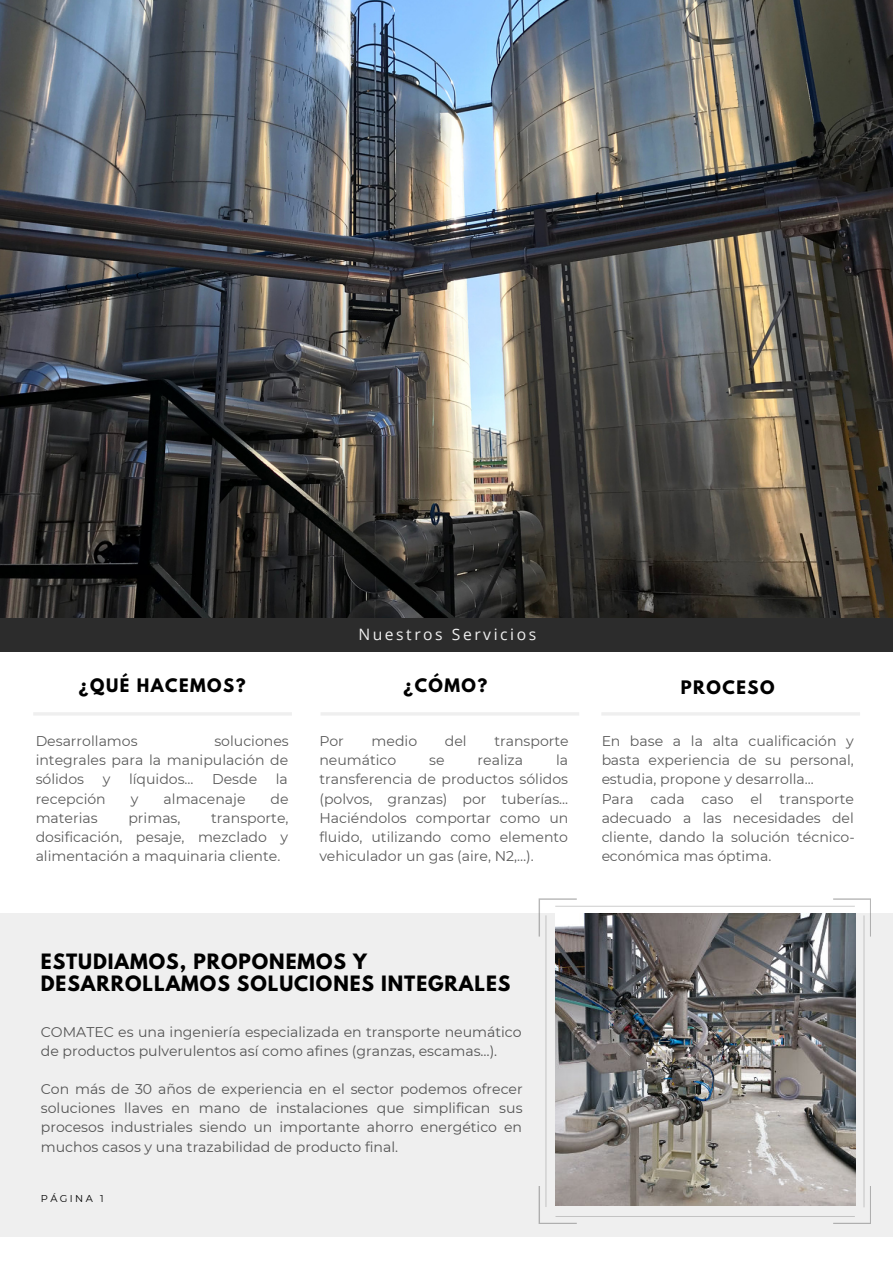
<style>
.page{position:relative;width:893px;height:1264px;background:#fff}
.page>*{position:absolute;margin:0;border:0;box-sizing:border-box;transform-origin:0 0}
.t1{font:700 18.75px/22.5px "League Spartan";letter-spacing:.05em;color:#000}
.t2{font:700 16.5px "League Spartan";letter-spacing:.09em;color:#000}
.t3{font:15.75px "Open Sans";letter-spacing:.16em;color:#efefef}
.t4{font:14.1px/19px "Montserrat";color:#000;text-align:justify}
.t5{font:14.1px/19px "Montserrat";color:#545454}
.t6{font:9.9px "Montserrat";letter-spacing:.24em;color:#000}
</style>
<div class="page">
<div style="left:0;top:615px;width:892px;height:36px;background:#2c2c2c"></div>
<img style="left:0;top:0;width:892px;height:617px">
<div style="left:0;top:913px;width:892px;height:323px;background:#efefef"></div>
<svg style="left:538px;top:898px;width:333px;height:326px"></svg>
<img style="left:555px;top:913px;width:300px;height:292px">
<hr style="left:33px;top:712px;width:259px;height:3px;background:#efefef">
<hr style="left:320px;top:712px;width:259px;height:3px;background:#efefef">
<hr style="left:601px;top:712px;width:259px;height:3px;background:#efefef">
<p class="t2" style="left:79px;top:672px;width:168px">¿QUÉ HACEMOS?</p>
<p class="t4" style="left:36px;top:731px;width:103px">Desarrollamos</p>
<p class="t4" style="left:36px;top:731px;width:255px;text-indent:179px">soluciones integrales para la manipulación de sólidos</p>
<p class="t4" style="left:103px;top:769px;width:9px">y</p>
<p class="t4" style="left:129px;top:769px;width:66px">líquidos...</p>
<p class="t4" style="left:212px;top:769px;width:47px">Desde</p>
<p class="t4" style="left:276px;top:769px;width:14px">la</p>
<p class="t4" style="left:36px;top:788px;width:72px">recepción</p>
<p class="t4" style="left:131px;top:788px;width:9px">y</p>
<p class="t4" style="left:163px;top:788px;width:83px">almacenaje</p>
<p class="t4" style="left:270px;top:788px;width:20px">de</p>
<p class="t4" style="left:36px;top:807px;width:64px">materias</p>
<p class="t4" style="left:128px;top:807px;width:54px">primas,</p>
<p class="t4" style="left:36px;top:807px;width:254px;text-indent:175px">transporte, dosificación, pesaje, mezclado y alimentación a maquinaria cliente.</p>
<p class="t3" style="left:358px;top:623px;width:179px">Nuestros Servicios</p>
<p class="t2" style="left:403px;top:672px;width:85px">¿CÓMO?</p>
<p class="t4" style="left:319px;top:731px;width:26px">Por</p>
<p class="t4" style="left:371px;top:731px;width:47px">medio</p>
<p class="t4" style="left:445px;top:731px;width:23px">del</p>
<p class="t4" style="left:494px;top:731px;width:76px">transporte</p>
<p class="t4" style="left:319px;top:750px;width:78px">neumático</p>
<p class="t4" style="left:429px;top:750px;width:17px">se</p>
<p class="t4" style="left:477px;top:750px;width:47px">realiza</p>
<p class="t4" style="left:319px;top:750px;width:250px;text-indent:237px">la transferencia de productos sólidos (polvos, granzas) por tuberías...<br>Haciéndolos comportar como un fluido, utilizando como elemento vehiculador un gas (aire, N2,…).</p>
<p class="t2" style="left:680px;top:674px;width:95px">PROCESO</p>
<p class="t4" style="left:601px;top:731px;width:255px;text-align:left">En base a la alta cualificación y basta experiencia de su personal, estudia, propone y desarrolla...<br>Para cada caso el transporte adecuado a las necesidades del cliente, dando la solución técnico&shy;económica mas óptima.</p>
<h1 class="t1" style="left:41px;top:949px;width:471px">ESTUDIAMOS, PROPONEMOS Y<br>DESARROLLAMOS SOLUCIONES INTEGRALES</h1>
<p class="t5" style="left:41px;top:1021px;width:482px">COMATEC es una ingeniería especializada en transporte neumático de productos pulverulentos así como afines (granzas, escamas…).</p>
<p class="t5" style="left:41px;top:1079px;width:483px;text-align:justify">Con más de 30 años de experiencia en el sector podemos ofrecer soluciones llaves en mano de instalaciones que simplifican sus procesos industriales siendo un importante ahorro energético en muchos casos y una trazabilidad de producto final.</p>
<p class="t6" style="left:41px;top:1191px;width:64px">PÁGINA 1</p>
</div>
